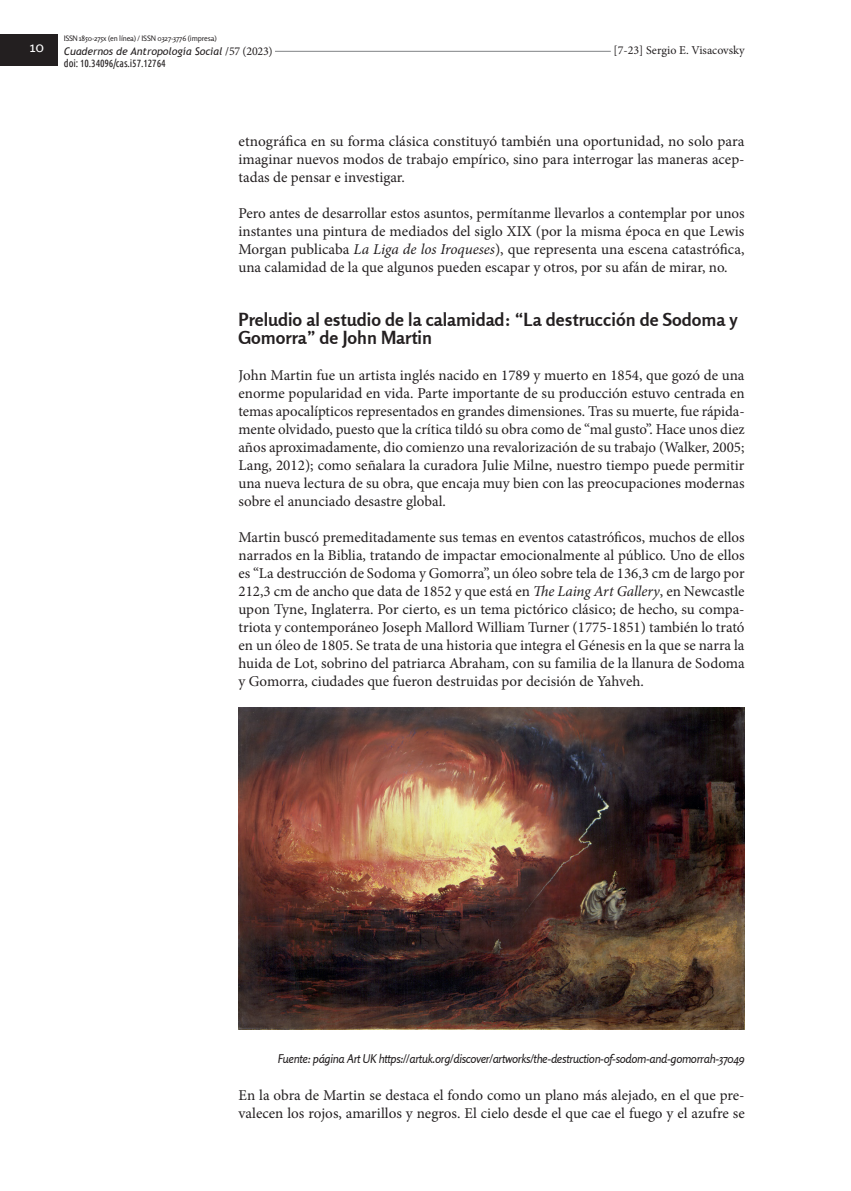
<style>
.page{position:relative;width:851px;height:1191px;background:#fff}
.page>*{position:absolute;margin:0;border:0;box-sizing:border-box;transform-origin:0 0}
.t1{font:700 18px/18px "Rosario";color:#231f20}
.t2{font:15px/18px "Minion Pro";color:#231f20;text-align:justify}
.t3{font:15px "Rosario";color:#fff}
.t4{font:italic 12px "Rosario";letter-spacing:-.03em;color:#231f20}
.t5{font:12px "Minion Pro";color:#231f20}
.t6{font:italic 10.5px "Trebuchet MS";color:#231f20}
.t7{font:10.5px "Ubuntu Condensed";letter-spacing:-.01em;color:#231f20}
.t8{font:7.5px "Rosario";letter-spacing:-.02em;color:#231f20}
.s1{font-family:"Minion Pro";font-style:normal;font-size:12px}
.s2{font-style:italic}
</style>
<div class="page">
<hr style="left:165px;top:51px;width:568px;height:1px;background:#808285">
<div style="left:64px;top:44px;width:211px;height:15px;background:#fff"></div>
<div style="left:0;top:35px;width:57px;height:31px;background:#231f20"></div>
<div style="left:610px;top:43px;width:134px;height:15px;background:#fff"></div>
<img style="left:238px;top:707px;width:506px;height:322px">
<p class="t8" style="left:64px;top:34px;width:154px">ISSN 1850-275x (en línea) / ISSN 0327-3776 (impresa)</p>
<p class="t6" style="left:64px;top:45px;width:210px">Cuadernos de Antropología Social <span class="s1">/57 (2023)</span></p>
<p class="t7" style="left:64px;top:57px;width:103px">doi: 10.34096/cas.i57.12764</p>
<p class="t3" style="left:30px;top:38px;width:16px">10</p>
<p class="t5" style="left:613px;top:42px;width:132px">[7-23] Sergio E. Visacovsky</p>
<p class="t2" style="left:238px;top:132px;width:507px">etnográfica en su forma clásica constituyó también una oportunidad, no solo para imaginar nuevos modos de trabajo empírico, sino para interrogar las maneras acep&shy;tadas de pensar e investigar.</p>
<p class="t2" style="left:238px;top:204px;width:507px">Pero antes de desarrollar estos asuntos, permítanme llevarlos a contemplar por unos instantes una pintura de mediados del siglo XIX (por la misma época en que Lewis Morgan publicaba <span class="s2">La Liga de los Iroqueses</span>), que representa una escena catastrófica, una calamidad de la que algunos pueden escapar y otros, por su afán de mirar, no.</p>
<p class="t1" style="left:238px;top:310px;width:500px">Preludio al estudio de la calamidad: “La destrucción de Sodoma y<br>Gomorra” de John Martin</p>
<p class="t2" style="left:238px;top:366px;width:507px">John Martin fue un artista inglés nacido en 1789 y muerto en 1854, que gozó de una enorme popularidad en vida. Parte importante de su producción estuvo centrada en temas apocalípticos representados en grandes dimensiones. Tras su muerte, fue rápida&shy;mente olvidado, puesto que la crítica tildó su obra como de “mal gusto”. Hace unos diez años aproximadamente, dio comienzo una revalorización de su trabajo (Walker, 2005; Lang, 2012); como señalara la curadora Julie Milne, nuestro tiempo puede permitir una nueva lectura de su obra, que encaja muy bien con las preocupaciones modernas sobre el anunciado desastre global.</p>
<p class="t2" style="left:238px;top:528px;width:507px">Martin buscó premeditadamente sus temas en eventos catastróficos, muchos de ellos narrados en la Biblia, tratando de impactar emocionalmente al público. Uno de ellos es “La destrucción de Sodoma y Gomorra”, un óleo sobre tela de 136,3 cm de largo por 212,3 cm de ancho que data de 1852 y que está en <span class="s2">The Laing Art Gallery</span>, en Newcastle upon Tyne, Inglaterra. Por cierto, es un tema pictórico clásico; de hecho, su compa&shy;triota y contemporáneo Joseph Mallord William Turner (1775-1851) también lo trató en un óleo de 1805. Se trata de una historia que integra el Génesis en la que se narra la huida de Lot, sobrino del patriarca Abraham, con su familia de la llanura de Sodoma y Gomorra, ciudades que fueron destruidas por decisión de Yahveh.</p>
<p class="t4" style="left:278px;top:1051px;width:468px">Fuente: página Art UK https://artuk.org/discover/artworks/the-destruction-of-sodom-and-gomorrah-37049</p>
<p class="t2" style="left:238px;top:1086px;width:508px">En la obra de Martin se destaca el fondo como un plano más alejado, en el que pre&shy;valecen los rojos, amarillos y negros. El cielo desde el que cae el fuego y el azufre se</p>
</div>
